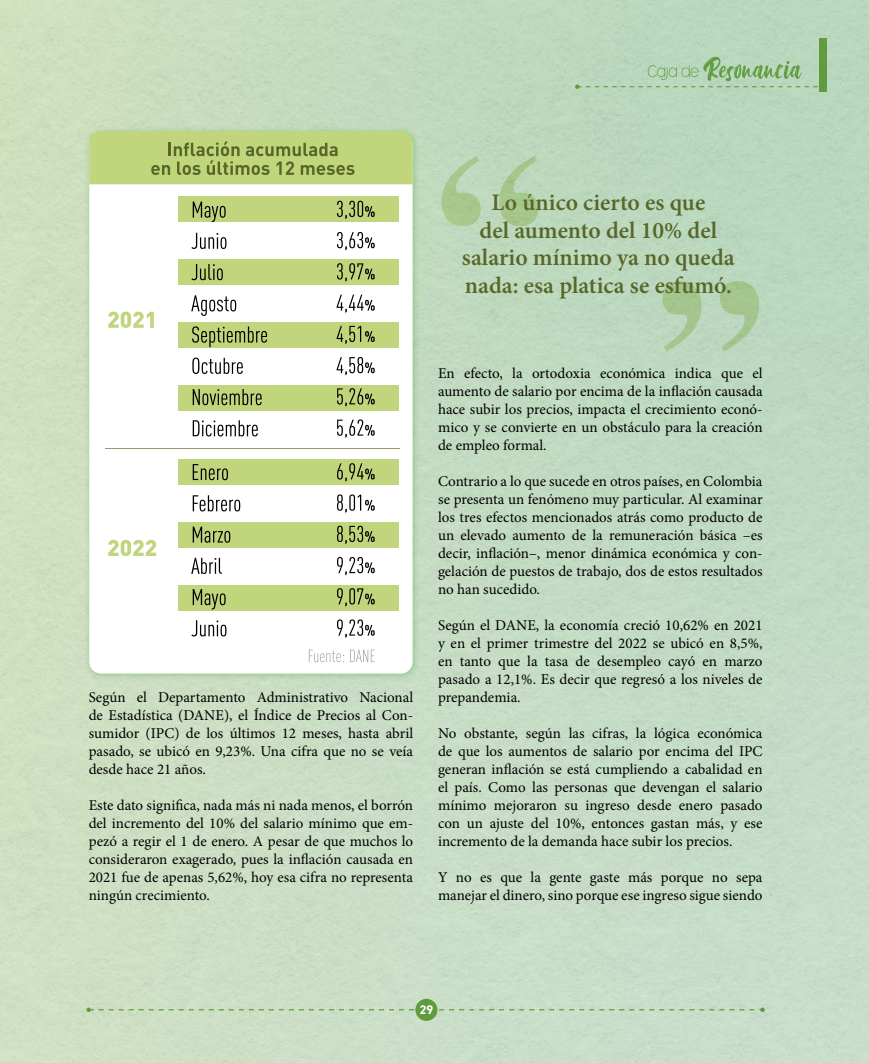
<style>
.page{position:relative;width:869px;height:1063px;background:#fff}
.page>*{position:absolute;margin:0;border:0;box-sizing:border-box;transform-origin:0 0}
.t1{font:600 23.75px/27.5px "Minion Pro";color:#586728;text-align:center}
.t2{font:15px/18px "Minion Pro";color:#000;text-align:justify}
.t3{font:700 12.5px "DIN2014";color:#fff}
</style>
<div class="page">
<img style="left:0;top:0;width:868px;height:1063px">
<div style="left:818px;top:38px;width:8px;height:53px;background:#609c3d"></div>
<svg style="left:575px;top:57px;width:244px;height:32px;background:#aecfad"></svg>
<div style="left:415px;top:999px;width:22px;height:22px;background:#609c3d;border-radius:50%"></div>
<svg style="left:86px;top:1008px;width:678px;height:4px;background:#b5d1ac"></svg>
<svg style="left:441px;top:156px;width:97px;height:70px;background:#b3d0a8"></svg>
<svg style="left:662px;top:281px;width:96px;height:70px;background:#b0cfa8"></svg>
<div style="left:84px;top:125px;width:336px;height:557px;background:#3fa535;opacity:.4"></div>
<div style="left:89px;top:133px;width:323px;height:541px;background:#fff;border-radius:12px"></div>
<div style="left:178px;top:196px;width:220px;height:25px;background:#c0d57c"></div>
<div style="left:178px;top:259px;width:220px;height:26px;background:#c0d57c"></div>
<div style="left:178px;top:322px;width:220px;height:26px;background:#c0d57c"></div>
<div style="left:178px;top:385px;width:220px;height:26px;background:#c0d57c"></div>
<div style="left:178px;top:459px;width:220px;height:26px;background:#c0d57c"></div>
<div style="left:178px;top:522px;width:220px;height:26px;background:#c0d57c"></div>
<div style="left:178px;top:585px;width:220px;height:26px;background:#c0d57c"></div>
<svg style="left:193px;top:202px;width:32px;height:20px"></svg>
<svg style="left:191px;top:233px;width:35px;height:16px"></svg>
<svg style="left:191px;top:264px;width:32px;height:16px"></svg>
<svg style="left:191px;top:295px;width:45px;height:21px"></svg>
<svg style="left:192px;top:326px;width:75px;height:21px"></svg>
<svg style="left:192px;top:358px;width:51px;height:16px"></svg>
<svg style="left:193px;top:389px;width:68px;height:16px"></svg>
<svg style="left:193px;top:420px;width:65px;height:16px"></svg>
<svg style="left:193px;top:464px;width:35px;height:16px"></svg>
<svg style="left:193px;top:495px;width:47px;height:16px"></svg>
<svg style="left:193px;top:527px;width:37px;height:16px"></svg>
<svg style="left:191px;top:558px;width:31px;height:16px"></svg>
<svg style="left:193px;top:589px;width:32px;height:21px"></svg>
<svg style="left:191px;top:620px;width:35px;height:16px"></svg>
<svg style="left:108px;top:540px;width:48px;height:16px"></svg>
<svg style="left:108px;top:312px;width:46px;height:16px"></svg>
<svg style="left:89px;top:131px;width:323px;height:53px;background:#b4c873"></svg>
<hr style="left:105px;top:449px;width:294px;height:1px;background:#929b67">
<svg style="left:337px;top:201px;width:37px;height:18px"></svg>
<svg style="left:337px;top:232px;width:37px;height:18px"></svg>
<svg style="left:337px;top:263px;width:37px;height:19px"></svg>
<svg style="left:336px;top:295px;width:38px;height:18px"></svg>
<svg style="left:336px;top:326px;width:38px;height:18px"></svg>
<svg style="left:336px;top:357px;width:38px;height:18px"></svg>
<svg style="left:337px;top:388px;width:37px;height:19px"></svg>
<svg style="left:337px;top:419px;width:37px;height:19px"></svg>
<svg style="left:337px;top:463px;width:37px;height:19px"></svg>
<svg style="left:337px;top:494px;width:37px;height:19px"></svg>
<svg style="left:337px;top:526px;width:37px;height:18px"></svg>
<svg style="left:337px;top:557px;width:37px;height:18px"></svg>
<svg style="left:337px;top:588px;width:37px;height:19px"></svg>
<svg style="left:337px;top:619px;width:37px;height:19px"></svg>
<svg style="left:309px;top:650px;width:35px;height:12px"></svg>
<svg style="left:350px;top:650px;width:24px;height:12px"></svg>
<h1 class="t1" style="left:461px;top:189px;width:274px">Lo único cierto es que<br>del aumento del 10% del salario mínimo ya no queda nada: esa platica se esfumó.</h1>
<p class="t2" style="left:89px;top:688px;width:326px">Según el Departamento Administrativo Nacional de Estadística (DANE), el Índice de Precios al Con&shy;sumidor (IPC) de los últimos 12 meses, hasta abril pasado, se ubicó en 9,23%. Una cifra que no se veía desde hace 21 años.</p>
<p class="t2" style="left:89px;top:796px;width:326px">Este dato significa, nada más ni nada menos, el borrón del incremento del 10% del salario mínimo que em&shy;pezó a regir el 1 de enero. A pesar de que muchos lo consideraron exagerado, pues la inflación causada en 2021 fue de apenas 5,62%, hoy esa cifra no representa ningún crecimiento.</p>
<p class="t2" style="left:438px;top:364px;width:326px">En efecto, la ortodoxia económica indica que el aumento de salario por encima de la inflación causada hace subir los precios, impacta el crecimiento econó&shy;mico y se convierte en un obstáculo para la creación de empleo formal.</p>
<p class="t2" style="left:438px;top:472px;width:326px">Contrario a lo que sucede en otros países, en Colombia se presenta un fenómeno muy particular. Al examinar los tres efectos mencionados atrás como producto de un elevado aumento de la remuneración básica –es decir, inflación–, menor dinámica económica y con&shy;gelación de puestos de trabajo, dos de estos resultados no han sucedido.</p>
<p class="t2" style="left:438px;top:616px;width:326px">Según el DANE, la economía creció 10,62% en 2021 y en el primer trimestre del 2022 se ubicó en 8,5%, en tanto que la tasa de desempleo cayó en marzo pasado a 12,1%. Es decir que regresó a los niveles de prepandemia.</p>
<p class="t2" style="left:438px;top:724px;width:326px">No obstante, según las cifras, la lógica económica de que los aumentos de salario por encima del IPC generan inflación se está cumpliendo a cabalidad en el país. Como las personas que devengan el salario mínimo mejoraron su ingreso desde enero pasado con un ajuste del 10%, entonces gastan más, y ese incremento de la demanda hace subir los precios.</p>
<p class="t2" style="left:438px;top:868px;width:326px">Y no es que la gente gaste más porque no sepa manejar el dinero, sino porque ese ingreso sigue siendo</p>
<p class="t3" style="left:419px;top:1001px;width:15px">29</p>
</div>
